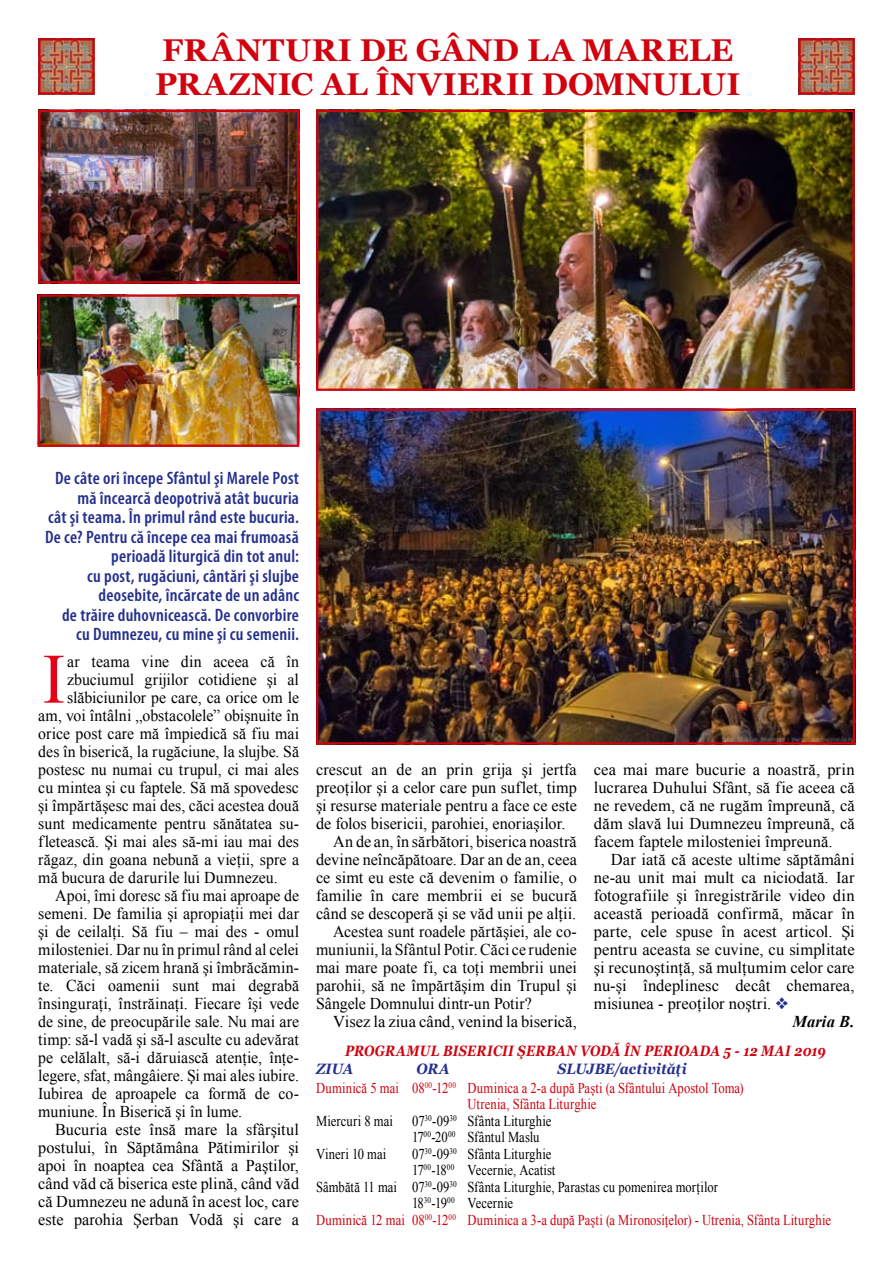
<style>
.page{position:relative;width:893px;height:1263px;background:#fff}
.page>*{position:absolute;margin:0;border:0;box-sizing:border-box;transform-origin:0 0}
.t1{font:70.8px "Times New Roman";color:#e60019;scale:.96 1}
.t2{font:700 31.5px/34.5px "Georgia";letter-spacing:.015em;color:#d1010e}
.t3{font:600 condensed 18px/19.5px "Myriad Pro";letter-spacing:.015em;color:#242f8d;text-align:right}
.t4{font:16.5px "Times New Roman";letter-spacing:.005em;color:#000;scale:.96 1}
.t5{font:16.5px/18px "Times New Roman";letter-spacing:.005em;color:#000;text-align:justify}
.t6{font:italic 700 16.5px "Times New Roman";letter-spacing:.01em;color:#000}
.t7{font:15px/16.5px "Times New Roman";letter-spacing:.005em;color:#000;scale:.84 1}
.t8{font:15px/16.5px "Times New Roman";letter-spacing:.01em;color:#d1010e;text-align:center;scale:.84 1}
.t9{font:italic 700 15px "Georgia";letter-spacing:.02em;color:#d1010e;scale:.84 1}
.t10{font:italic 700 15px "Georgia";letter-spacing:.005em;color:#242f8d;scale:.91 1}
.s1{color:#242f8d}
</style>
<div class="page">
<img style="left:41px;top:41px;width:51px;height:51px">
<div style="left:38px;top:38px;width:57px;height:57px;border:2px solid #d1010e"></div>
<img style="left:801px;top:41px;width:51px;height:51px">
<div style="left:798px;top:38px;width:57px;height:57px;border:2px solid #d1010e"></div>
<img style="left:319px;top:113px;width:533px;height:275px">
<div style="left:316px;top:110px;width:539px;height:281px;border:2px solid #d1010e"></div>
<img style="left:319px;top:412px;width:533px;height:329px">
<div style="left:316px;top:409px;width:539px;height:335px;border:2px solid #d1010e"></div>
<img style="left:41px;top:113px;width:255px;height:167px">
<div style="left:38px;top:110px;width:261px;height:173px;border:2px solid #d1010e"></div>
<img style="left:41px;top:297px;width:255px;height:147px">
<div style="left:38px;top:294px;width:261px;height:153px;border:2px solid #d1010e"></div>
<h2 class="t2" style="left:155px;top:32px;width:587px">FRÂNTURI DE GÂND LA MARELE<br>PRAZNIC AL ÎNVIERII DOMNULUI</h2>
<p class="t3" style="left:45px;top:468px;width:255px">De câte ori începe Sfântul şi Marele Post mă încearcă deopotrivă atât bucuria<br>cât şi teama. În primul rând este bucuria.<br>De ce? Pentru că începe cea mai frumoasă perioadă liturgică din tot anul:<br>cu post, rugăciuni, cântări şi slujbe deosebite, încărcate de un adânc<br>de trăire duhovnicească. De convorbire cu Dumnezeu, cu mine şi cu semenii.</p>
<h1 class="t1" style="left:43px;top:631px;width:25px">I</h1>
<p class="t4" style="left:67px;top:650px;width:243px">ar teama vine din aceea că în</p>
<p class="t4" style="left:67px;top:668px;width:243px">zbuciumul grijilor cotidiene şi al</p>
<p class="t4" style="left:67px;top:686px;width:243px">slăbiciunilor pe care, ca orice om le</p>
<p class="t4" style="left:38px;top:704px;width:273px">am, voi întâlni „obstacolele” obişnuite în</p>
<p class="t4" style="left:38px;top:722px;width:273px">orice post care mă împiedică să fiu mai</p>
<p class="t4" style="left:38px;top:740px;width:273px">des în biserică, la rugăciune, la slujbe. Să</p>
<p class="t4" style="left:38px;top:758px;width:273px">postesc nu numai cu trupul, ci mai ales</p>
<p class="t4" style="left:38px;top:776px;width:273px">cu mintea şi cu faptele. Să mă spovedesc</p>
<p class="t4" style="left:38px;top:794px;width:273px">şi împărtăşesc mai des, căci acestea două</p>
<p class="t4" style="left:38px;top:812px;width:273px">sunt medicamente pentru sănătatea su-</p>
<p class="t4" style="left:38px;top:830px;width:273px">fletească. Şi mai ales să-mi iau mai des</p>
<p class="t4" style="left:38px;top:848px;width:273px">răgaz, din goana nebună a vieţii, spre a</p>
<p class="t4" style="left:38px;top:866px;width:251px">mă bucura de darurile lui Dumnezeu.</p>
<p class="t4" style="left:55px;top:884px;width:255px">Apoi, îmi doresc să fiu mai aproape de</p>
<p class="t4" style="left:38px;top:902px;width:273px">semeni. De familia şi apropiaţii mei dar</p>
<p class="t4" style="left:38px;top:920px;width:273px">şi de ceilalţi. Să fiu – mai des - omul</p>
<p class="t4" style="left:38px;top:938px;width:273px">milosteniei. Dar nu în primul rând al celei</p>
<p class="t4" style="left:38px;top:956px;width:273px">materiale, să zicem hrană şi îmbrăcămin-</p>
<p class="t4" style="left:38px;top:974px;width:273px">te. Căci oamenii sunt mai degrabă</p>
<p class="t4" style="left:38px;top:992px;width:273px">însinguraţi, înstrăinaţi. Fiecare îşi vede</p>
<p class="t4" style="left:38px;top:1010px;width:273px">de sine, de preocupările sale. Nu mai are</p>
<p class="t4" style="left:38px;top:1028px;width:273px">timp: să-l vadă şi să-l asculte cu adevărat</p>
<p class="t4" style="left:38px;top:1046px;width:273px">pe celălalt, să-i dăruiască atenţie, înţe-</p>
<p class="t4" style="left:38px;top:1064px;width:273px">legere, sfat, mângâiere. Şi mai ales iubire.</p>
<p class="t4" style="left:38px;top:1082px;width:273px">Iubirea de aproapele ca formă de co-</p>
<p class="t4" style="left:38px;top:1100px;width:214px">muniune. În Biserică şi în lume.</p>
<p class="t5" style="left:55px;top:1120px;width:245px">Bucuria este însă mare la sfârşitul</p>
<p class="t5" style="left:38px;top:1138px;width:262px">postului, în Săptămâna Pătimirilor şi</p>
<p class="t5" style="left:38px;top:1156px;width:262px">apoi în noaptea cea Sfântă a Paştilor,</p>
<p class="t5" style="left:38px;top:1174px;width:262px">când văd că biserica este plină, când văd</p>
<p class="t5" style="left:38px;top:1192px;width:262px">că Dumnezeu ne adună în acest loc, care</p>
<p class="t5" style="left:38px;top:1210px;width:262px">este parohia Şerban Vodă şi care a</p>
<p class="t5" style="left:316px;top:760px;width:262px">crescut an de an prin grija şi jertfa</p>
<p class="t5" style="left:316px;top:778px;width:262px">preoţilor şi a celor care pun suflet, timp</p>
<p class="t5" style="left:316px;top:796px;width:262px">şi resurse materiale pentru a face ce este</p>
<p class="t5" style="left:316px;top:814px;width:251px">de folos bisericii, parohiei, enoriaşilor.</p>
<p class="t5" style="left:333px;top:832px;width:245px">An de an, în sărbători, biserica noastră</p>
<p class="t5" style="left:316px;top:850px;width:262px">devine neîncăpătoare. Dar an de an, ceea</p>
<p class="t5" style="left:316px;top:868px;width:262px">ce simt eu este că devenim o familie, o</p>
<p class="t5" style="left:316px;top:886px;width:262px">familie în care membrii ei se bucură</p>
<p class="t5" style="left:316px;top:904px;width:262px">când se descoperă şi se văd unii pe alţii.</p>
<p class="t4" style="left:333px;top:920px;width:255px">Acestea sunt roadele părtăşiei, ale co-</p>
<p class="t4" style="left:316px;top:938px;width:273px">muniunii, la Sfântul Potir. Căci ce rudenie</p>
<p class="t4" style="left:316px;top:956px;width:273px">mai mare poate fi, ca toţi membrii unei</p>
<p class="t4" style="left:316px;top:974px;width:273px">parohii, să ne împărtăşim din Trupul şi</p>
<p class="t4" style="left:316px;top:992px;width:226px">Sângele Domnului dintr-un Potir?</p>
<p class="t5" style="left:333px;top:1012px;width:245px">Visez la ziua când, venind la biserică,</p>
<p class="t5" style="left:594px;top:760px;width:262px">cea mai mare bucurie a noastră, prin lucrarea Duhului Sfânt, să fie aceea că ne revedem, că ne rugăm împreună, că dăm slavă lui Dumnezeu împreună, că facem faptele milosteniei împreună.</p>
<p class="t5" style="left:611px;top:850px;width:245px">Dar iată că aceste ultime săptămâni</p>
<p class="t5" style="left:594px;top:868px;width:262px">ne-au unit mai mult ca niciodată. Iar</p>
<p class="t5" style="left:594px;top:886px;width:262px">fotografiile şi înregistrările video din</p>
<p class="t5" style="left:594px;top:904px;width:262px">această perioadă confirmă, măcar în</p>
<p class="t5" style="left:594px;top:922px;width:262px">parte, cele spuse în acest articol. Şi</p>
<p class="t5" style="left:594px;top:940px;width:262px">pentru aceasta se cuvine, cu simplitate</p>
<p class="t5" style="left:594px;top:958px;width:262px">şi recunoştinţă, să mulţumim celor care</p>
<p class="t5" style="left:594px;top:976px;width:262px">nu-şi îndeplinesc decât chemarea,</p>
<p class="t5" style="left:594px;top:994px;width:196px">misiunea - preoţilor noştri. <span class="s1">❖</span></p>
<p class="t6" style="left:793px;top:1010px;width:64px">Maria B.</p>
<p class="t9" style="left:345px;top:1042px;width:574px">PROGRAMUL BISERICII ŞERBAN VODĂ ÎN PERIOADA 5 - 12 MAI 2019</p>
<p class="t10" style="left:316px;top:1060px;width:73px">ZIUA OR</p>
<p class="t10" style="left:439px;top:1060px;width:13px">A</p>
<p class="t10" style="left:558px;top:1060px;width:143px">SLUJBE/ACTIVITĂŢI</p>
<p class="t8" style="left:316px;top:1079px;width:511px">Duminică 5 mai 08<sup>00</sup>-12<sup>00</sup> Duminica a 2-a după Paşti (a Sfântului Apostol Toma)<br>Utrenia, Sfânta Liturghie</p>
<p class="t7" style="left:316px;top:1112px;width:93px">Miercuri 8 mai</p>
<p class="t7" style="left:412px;top:1112px;width:167px">07<sup>30</sup>-09<sup>30</sup> Sfânta Liturghie<br>17<sup>00</sup>-20<sup>00</sup> Sfântul Maslu</p>
<p class="t7" style="left:316px;top:1145px;width:85px">Vineri 10 mai</p>
<p class="t7" style="left:412px;top:1145px;width:167px">07<sup>30</sup>-09<sup>30</sup> Sfânta Liturghie</p>
<p class="t7" style="left:412px;top:1162px;width:172px">17<sup>00</sup>-18<sup>00</sup> Vecernie, Acatist</p>
<p class="t7" style="left:316px;top:1178px;width:480px">Sâmbătă 11 mai 07<sup>30</sup>-09<sup>30</sup> Sfânta Liturghie, Parastas cu pomenirea morţilor</p>
<p class="t7" style="left:412px;top:1195px;width:122px">18<sup>30</sup>-19<sup>00</sup> Vecernie</p>
<p class="t8" style="left:316px;top:1211px;width:614px">Duminică 12 mai 08<sup>00</sup>-12<sup>00</sup> Duminica a 3-a după Paşti (a Mironosiţelor) - Utrenia, Sfânta Liturghie</p>
</div>
